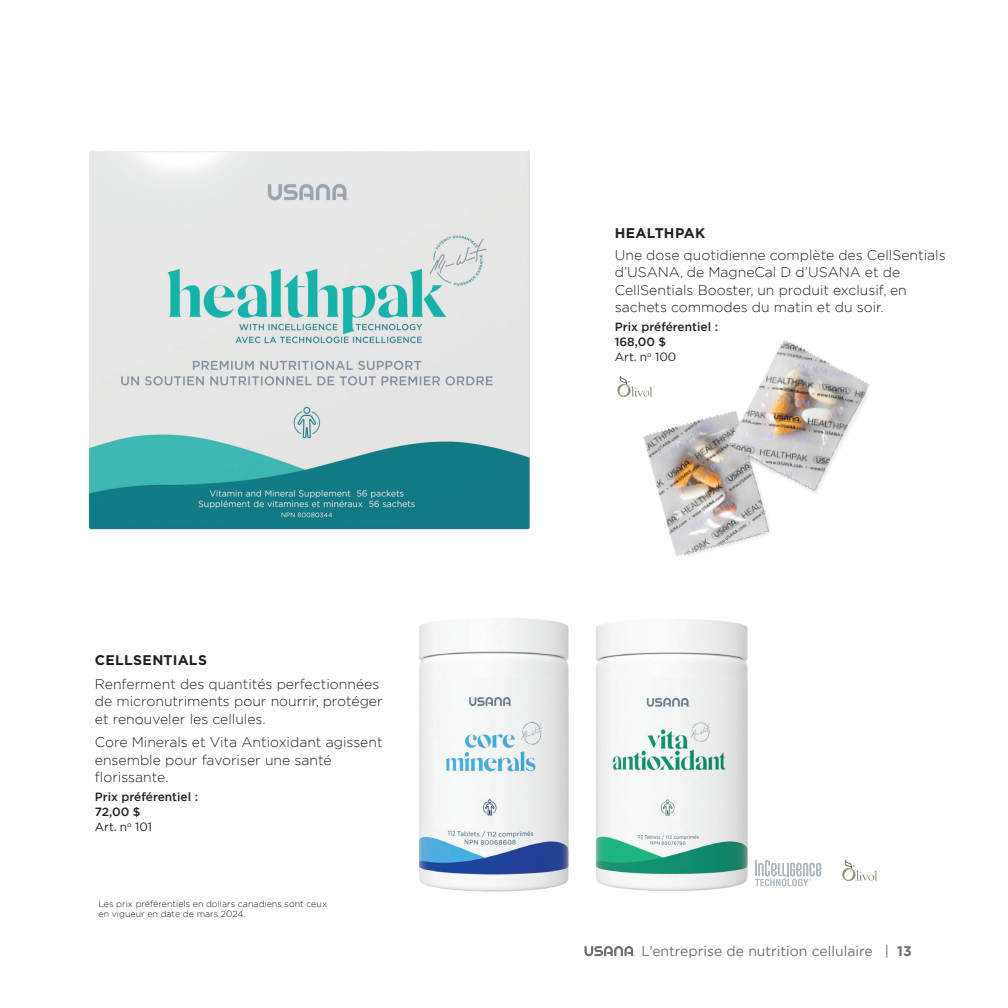
<style>
.page{position:relative;width:1008px;height:1008px;background:#fff}
.page>*{position:absolute;margin:0;border:0;box-sizing:border-box;transform-origin:0 0}
.t1{font:300 14px/17.5px "Gotham";color:#231f20}
.t2{font:14px "Gotham";color:#6c6d70}
.t3{font:700 14px "Gotham";letter-spacing:.015em;color:#231f20}
.t4{font:500 11.9px/15px "Gotham";color:#231f20}
.t5{font:300 8.92px/10.5px "Gotham";color:#231f20}
.s1{font-weight:400}
.s2{font-weight:700}
</style>
<div class="page">
<svg style="left:584px;top:946px;width:51px;height:10px"></svg>
<img style="left:643px;top:340px;width:227px;height:217px">
<img style="left:88px;top:150px;width:442px;height:380px">
<svg style="left:618px;top:374px;width:37px;height:23px"></svg>
<img style="left:595px;top:619px;width:153px;height:272px">
<img style="left:419px;top:618px;width:150px;height:274px">
<svg style="left:842px;top:859px;width:38px;height:22px"></svg>
<svg style="left:755px;top:860px;width:66px;height:26px"></svg>
<p class="t3" style="left:95px;top:650px;width:114px">CELLSENTIALS</p>
<p class="t1" style="left:95px;top:674px;width:289px">Renferment des quantités perfectionnées de micronutriments pour nourrir, protéger et renouveler les cellules.</p>
<p class="t1" style="left:95px;top:733px;width:289px">Core Minerals et Vita Antioxidant agissent ensemble pour favoriser une santé florissante.</p>
<p class="t4" style="left:95px;top:789px;width:105px">Prix préférentiel :<br>72,00 $<br><span class="s1">Art. n</span><sup>o</sup> <span class="s1">101</span></p>
<p class="t5" style="left:99px;top:898px;width:230px">Les prix préférentiels en dollars canadiens sont ceux en vigueur en date de mars 2024.</p>
<p class="t3" style="left:615px;top:224px;width:92px">HEALTHPAK</p>
<p class="t1" style="left:615px;top:246px;width:332px">Une dose quotidienne complète des CellSentials d’USANA, de MagneCal D d’USANA et de CellSentials Booster, un produit exclusif, en sachets commodes du matin et du soir.</p>
<p class="t4" style="left:615px;top:319px;width:105px">Prix préférentiel :<br>168,00 $<br><span class="s1">Art. n</span><sup>o</sup> <span class="s1">100</span></p>
<p class="t2" style="left:641px;top:942px;width:272px">L’entreprise de nutrition cellulaire | <span class="s2">13</span></p>
</div>
